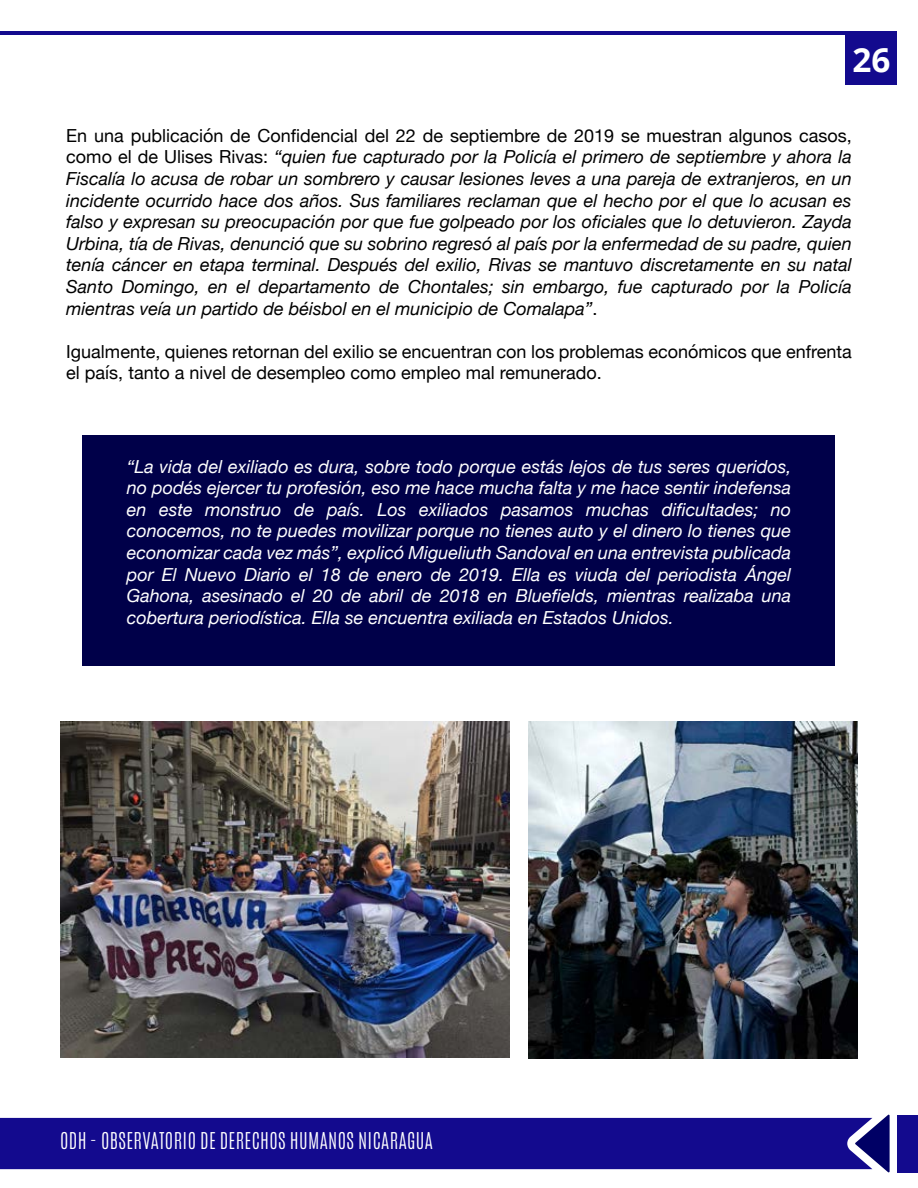
<style>
.page{position:relative;width:918px;height:1188px;background:#fff}
.page>*{position:absolute;margin:0;border:0;box-sizing:border-box;transform-origin:0 0}
.t1{font:700 33.3px "Open Sans";color:#fff}
.t2{font:300 19.35px "Antonio";letter-spacing:.02em;color:#fff}
.t3{font:italic 18px/21.6px "Helvetica Neue";color:#000;text-align:justify}
.t4{font:italic 18px/21.6px "Helvetica Neue";color:#fff;text-align:justify}
.t5{font:18px/21.6px "Helvetica Neue";color:#000}
.s1{font-style:normal}
</style>
<div class="page">
<div style="left:82px;top:435px;width:754px;height:231px;background:#000049"></div>
<hr style="left:0;top:31px;width:897px;height:3px;background:#130a8e">
<div style="left:845px;top:33px;width:52px;height:52px;background:#130a8e"></div>
<div style="left:0;top:1118px;width:855px;height:51px;background:#130a8e"></div>
<svg style="left:855px;top:1115px;width:35px;height:57px"></svg>
<div style="left:898px;top:1115px;width:20px;height:57px;background:#130a8e"></div>
<img style="left:61px;top:722px;width:448px;height:336px">
<img style="left:529px;top:722px;width:328px;height:337px">
<h1 class="t1" style="left:853px;top:37px;width:40px">26</h1>
<p class="t3" style="left:66px;top:126px;width:787px"><span class="s1">En una publicación de Confidencial del 22 de septiembre de 2019 se muestran algunos casos, como el de Ulises Rivas:</span> “quien fue capturado por la Policía el primero de septiembre y ahora la Fiscalía lo acusa de robar un sombrero y causar lesiones leves a una pareja de extranjeros, en un incidente ocurrido hace dos años. Sus familiares reclaman que el hecho por el que lo acusan es falso y expresan su preocupación por que fue golpeado por los oficiales que lo detuvieron. Zayda Urbina, tía de Rivas, denunció que su sobrino regresó al país por la enfermedad de su padre, quien tenía cáncer en etapa terminal. Después del exilio, Rivas se mantuvo discretamente en su natal Santo Domingo, en el departamento de Chontales; sin embargo, fue capturado por la Policía mientras veía un partido de béisbol en el municipio de Comalapa”<span class="s1">.</span></p>
<p class="t5" style="left:66px;top:342px;width:787px">Igualmente, quienes retornan del exilio se encuentran con los problemas económicos que enfrenta el país, tanto a nivel de desempleo como empleo mal remunerado.</p>
<p class="t4" style="left:127px;top:456px;width:666px">“La vida del exiliado es dura, sobre todo porque estás lejos de tus seres queridos, no podés ejercer tu profesión, eso me hace mucha falta y me hace sentir indefensa en este monstruo de país. Los exiliados pasamos muchas dificultades; no conocemos, no te puedes movilizar porque no tienes auto y el dinero lo tienes que economizar cada vez más”, explicó Migueliuth Sandoval en una entrevista publicada por El Nuevo Diario el 18 de enero de 2019. Ella es viuda del periodista Ángel Gahona, asesinado el 20 de abril de 2018 en Bluefields, mientras realizaba una cobertura periodística. Ella se encuentra exiliada en Estados Unidos.</p>
<p class="t2" style="left:60px;top:1127px;width:375px">ODH - OBSERVATORIO DE DERECHOS HUMANOS NICARAGUA</p>
</div>
